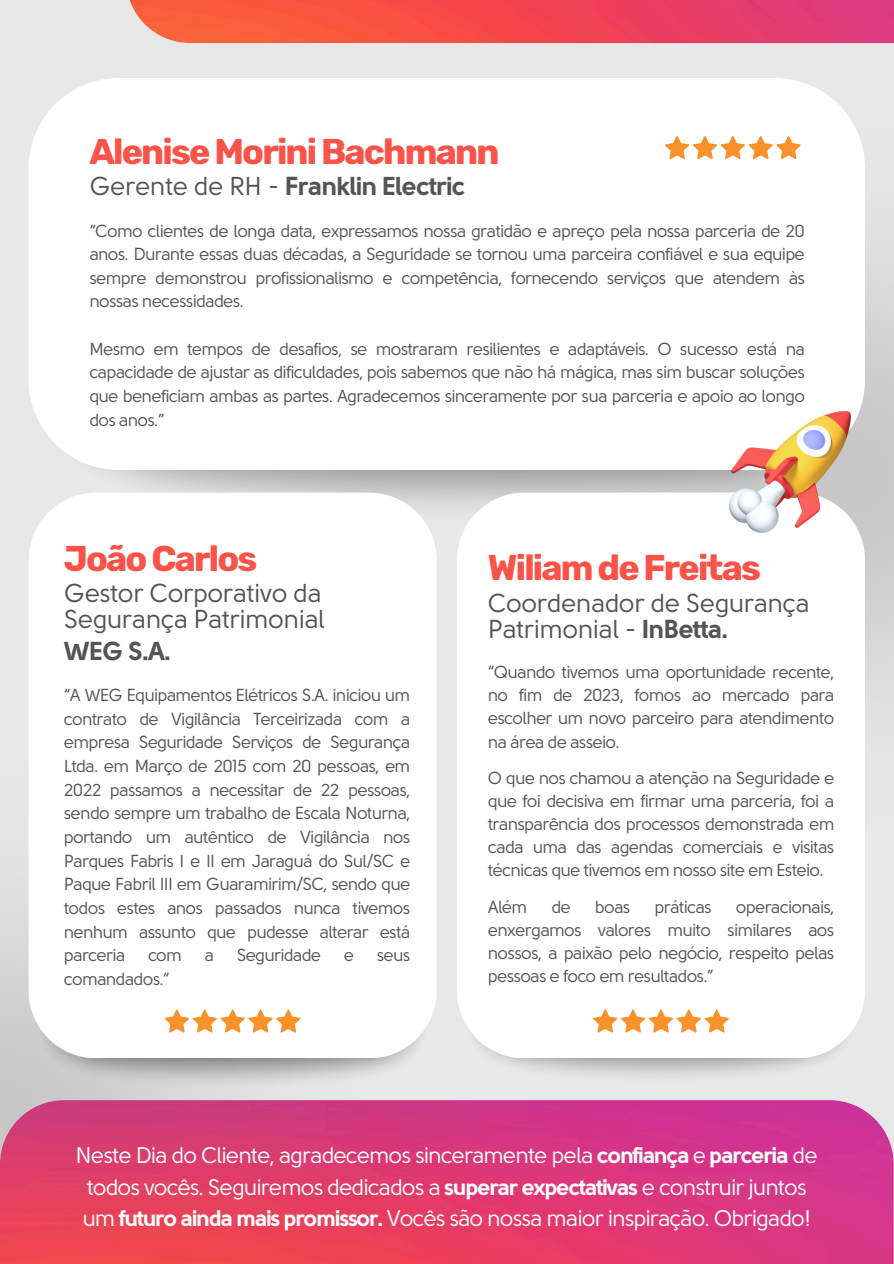
<style>
.page{position:relative;width:894px;height:1264px;background:#fff}
.page>*{position:absolute;margin:0;border:0;box-sizing:border-box;transform-origin:0 0}
.t1{font:700 35.7px "Rubik";letter-spacing:-.05em;color:#fa5349}
.t2{font:25.95px/26px "Solomon Sans";letter-spacing:-.025em;color:#545454}
.t3{font:700 25.95px "Solomon Sans";color:#545454}
.t4{font:25.8px/25.8px "Solomon Sans";letter-spacing:-.025em;color:#545454}
.t5{font:700 25.8px "Solomon Sans";letter-spacing:-.025em;color:#545454}
.t6{font:22.5px/31.5px "Solomon Sans";letter-spacing:-.05em;color:#fff}
.t7{font:17.4px/23.7px "Solomon Sans";letter-spacing:-.05em;color:#545454;text-align:justify}
.s1{font-weight:400}
.s2{font-weight:700}
</style>
<div class="page">
<div style="left:0;top:0;width:893px;height:1263px;background:#e8e8e8"></div>
<img style="left:856px;top:159px;width:37px;height:669px">
<img style="left:109px;top:470px;width:755px;height:58px">
<img style="left:29px;top:999px;width:407px;height:92px">
<img style="left:462px;top:999px;width:402px;height:76px">
<div style="left:29px;top:78px;width:835px;height:392px;background:#fff"></div>
<svg style="left:664px;top:136px;width:136px;height:23px"></svg>
<img style="left:129px;top:0;width:764px;height:43px">
<div style="left:29px;top:492px;width:407px;height:566px;background:#fff;border-radius:68px"></div>
<div style="left:457px;top:492px;width:407px;height:566px;background:#fff;border-radius:68px"></div>
<svg style="left:164px;top:1009px;width:136px;height:23px"></svg>
<svg style="left:593px;top:1009px;width:135px;height:23px"></svg>
<img style="left:0;top:1100px;width:893px;height:163px">
<img style="left:728px;top:412px;width:122px;height:120px">
<h3 class="t1" style="left:89px;top:131px;width:411px">Alenise Morini Bachmann</h3>
<h2 class="t5" style="left:89px;top:175px;width:377px"><span class="s1">Gerente de RH -</span> Franklin Electric</h2>
<p class="t7" style="left:89px;top:219px;width:717px">“Como clientes de longa data, expressamos nossa gratidão e apreço pela nossa parceria de 20 anos. Durante essas duas décadas, a Seguridade se tornou uma parceira confiável e sua equipe sempre demonstrou profissionalismo e competência, fornecendo serviços que atendem às nossas necessidades.</p>
<h1 class="t7" style="left:89px;top:338px;width:717px">Mesmo em tempos de desafios, se mostraram resilientes e adaptáveis. O sucesso está na capacidade de ajustar as dificuldades, pois sabemos que não há mágica, mas sim buscar soluções que beneficiam ambas as partes. Agradecemos sinceramente por sua parceria e apoio ao longo dos anos.”</h1>
<p class="t1" style="left:64px;top:537px;width:195px">João Carlos</p>
<p class="t2" style="left:64px;top:581px;width:263px">Gestor Corporativo da<br>Segurança Patrimonial</p>
<h1 class="t3" style="left:64px;top:639px;width:109px">WEG S.A.</h1>
<h3 class="t7" style="left:64px;top:684px;width:348px">“A WEG Equipamentos Elétricos S.A. iniciou um contrato de Vigilância Terceirizada com a empresa Seguridade Serviços de Segurança Ltda. em Março de 2015 com 20 pessoas, em 2022 passamos a necessitar de 22 pessoas, sendo sempre um trabalho de Escala Noturna, portando um autêntico de Vigilância nos Parques Fabris I e II em Jaraguá do Sul/SC e Paque Fabril III em Guaramirim/SC, sendo que todos estes anos passados nunca tivemos nenhum assunto que pudesse alterar está parceria</h3>
<h3 class="t7" style="left:148px;top:944px;width:36px">com</h3>
<h3 class="t7" style="left:204px;top:944px;width:11px">a</h3>
<h3 class="t7" style="left:237px;top:944px;width:86px">Seguridade</h3>
<h3 class="t7" style="left:344px;top:944px;width:12px">e</h3>
<h3 class="t7" style="left:377px;top:944px;width:35px">seus</h3>
<h3 class="t7" style="left:64px;top:967px;width:107px">comandados.”</h3>
<p class="t1" style="left:487px;top:547px;width:274px">Wiliam de Freitas</p>
<p class="t4" style="left:487px;top:591px;width:323px">Coordenador de Segurança<br>Patrimonial - <span class="s2">InBetta.</span></p>
<p class="t7" style="left:487px;top:661px;width:348px;line-height:23.1px">“Quando tivemos uma oportunidade recente, no fim de 2023, fomos ao mercado para escolher um novo parceiro para atendimento na área de asseio.</p>
<p class="t7" style="left:487px;top:767px;width:348px;line-height:23.1px">O que nos chamou a atenção na Seguridade e que foi decisiva em firmar uma parceria, foi a transparência dos processos demonstrada em cada uma das agendas comerciais e visitas técnicas que tivemos em nosso site em Esteio.</p>
<p class="t7" style="left:487px;top:895px;width:41px">Além</p>
<p class="t7" style="left:551px;top:895px;width:21px">de</p>
<p class="t7" style="left:594px;top:895px;width:37px">boas</p>
<p class="t7" style="left:654px;top:895px;width:59px">práticas</p>
<p class="t7" style="left:487px;top:895px;width:348px;line-height:23.1px;text-indent:248px">operacionais, enxergamos valores muito similares aos nossos, a paixão pelo negócio, respeito pelas pessoas e foco em resultados.”</p>
<p class="t6" style="left:76px;top:1140px;width:743px">Neste Dia do Cliente, agradecemos sinceramente pela <span class="s2">confiança</span> e <span class="s2">parceria</span> de todos vocês. Seguiremos dedicados a <span class="s2">superar expectativas</span> e construir juntos um <span class="s2">futuro ainda mais promissor.</span> Vocês são nossa maior inspiração. Obrigado!</p>
</div>
